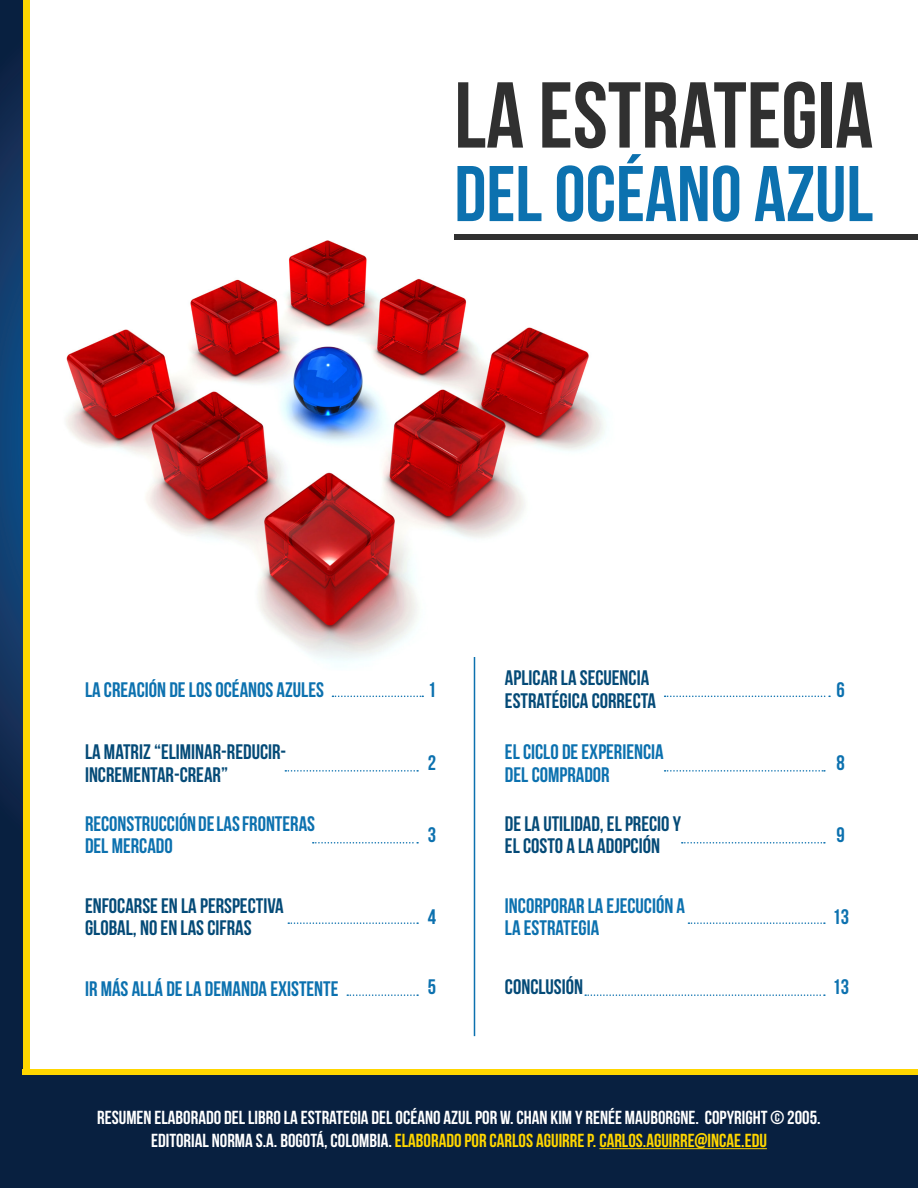
<style>
.page{position:relative;width:918px;height:1188px;background:#fff}
.page>*{position:absolute;margin:0;border:0;box-sizing:border-box;transform-origin:0 0}
.t1{font:93.3px "Bebas Neue";color:#303030}
.t2{font:78.75px "Bebas Neue";color:#0c71af}
.t3{font:21px "Bebas Neue";color:#044a77}
.t4{font:21px/22.8px "Bebas Neue";color:#0c71af}
.t5{font:18.9px/22.6px "Bebas Neue";color:#fff;text-align:center}
.s1{color:#ffd600}
</style>
<div class="page">
<img style="left:66px;top:234px;width:582px;height:436px">
<div style="left:0;top:0;width:30px;height:1076px;background:#ffd600"></div>
<svg style="left:0;top:0;width:23px;height:1076px;background:#0e315b"></svg>
<div style="left:23px;top:1070px;width:895px;height:41px;background:linear-gradient(to right,#ffd600,#ffd600)"></div>
<div style="left:0;top:1076px;width:918px;height:112px;background:#082040"></div>
<hr style="left:599px;top:1148px;width:168px;height:1px;background:#ffd600">
<div style="left:455px;top:234px;width:463px;height:5px;background:#303030"></div>
<svg style="left:332px;top:696px;width:91px;height:1px"></svg>
<svg style="left:665px;top:696px;width:165px;height:1px"></svg>
<svg style="left:285px;top:770px;width:133px;height:2px"></svg>
<svg style="left:665px;top:770px;width:160px;height:2px"></svg>
<svg style="left:313px;top:842px;width:105px;height:2px"></svg>
<svg style="left:682px;top:842px;width:143px;height:2px"></svg>
<svg style="left:288px;top:922px;width:130px;height:2px"></svg>
<svg style="left:688px;top:922px;width:137px;height:2px"></svg>
<svg style="left:347px;top:994px;width:71px;height:2px"></svg>
<svg style="left:585px;top:994px;width:240px;height:2px"></svg>
<hr style="left:474px;top:657px;width:1px;height:379px;background:#0c71af">
<p class="t1" style="left:454px;top:64px;width:420px">LA ESTRATEGIA</p>
<p class="t2" style="left:454px;top:150px;width:420px">DEL OCÉANO AZUL</p>
<p class="t3" style="left:505px;top:666px;width:146px">APLICAR LA SECUENCIA</p>
<p class="t3" style="left:505px;top:689px;width:153px">ESTRATÉGICA CORRECTA</p>
<p class="t4" style="left:85px;top:678px;width:241px">LA CREACIÓN DE LOS OCÉANOS AZULES</p>
<p class="t4" style="left:428px;top:678px;width:10px">1</p>
<p class="t4" style="left:837px;top:678px;width:10px">6</p>
<p class="t3" style="left:85px;top:740px;width:203px">LA MATRIZ “ELIMINAR-REDUCIR-</p>
<p class="t3" style="left:85px;top:763px;width:144px">INCREMENTAR-CREAR”</p>
<p class="t4" style="left:428px;top:751px;width:10px">2</p>
<p class="t4" style="left:505px;top:740px;width:160px">EL CICLO DE EXPERIENCIA</p>
<p class="t4" style="left:505px;top:763px;width:106px">DEL COMPRADOR</p>
<p class="t4" style="left:837px;top:751px;width:10px">8</p>
<p class="t4" style="left:85px;top:812px;width:232px">RECONSTRUCCIÓN DE LAS FRONTERAS<br>DEL MERCADO</p>
<p class="t4" style="left:428px;top:823px;width:10px">3</p>
<p class="t3" style="left:505px;top:812px;width:178px">DE LA UTILIDAD, EL PRECIO Y</p>
<p class="t3" style="left:505px;top:835px;width:157px">EL COSTO A LA ADOPCIÓN</p>
<p class="t4" style="left:837px;top:823px;width:10px">9</p>
<p class="t3" style="left:85px;top:894px;width:200px">ENFOCARSE EN LA PERSPECTIVA</p>
<p class="t3" style="left:85px;top:916px;width:168px">GLOBAL, NO EN LAS CIFRAS</p>
<p class="t4" style="left:428px;top:905px;width:10px">4</p>
<p class="t4" style="left:505px;top:894px;width:182px">INCORPORAR LA EJECUCIÓN A</p>
<p class="t4" style="left:505px;top:917px;width:96px">LA ESTRATEGIA</p>
<p class="t4" style="left:832px;top:905px;width:18px">13</p>
<p class="t4" style="left:85px;top:977px;width:255px">IR MÁS ALLÁ DE LA DEMANDA EXISTENTE</p>
<p class="t4" style="left:428px;top:976px;width:10px">5</p>
<p class="t3" style="left:505px;top:976px;width:80px">CONCLUSIÓN</p>
<p class="t4" style="left:832px;top:976px;width:18px">13</p>
<p class="t5" style="left:97px;top:1106px;width:725px">RESUMEN ELABORADO DEL LIBRO LA ESTRATEGIA DEL OCÉANO AZUL POR W. CHAN KIM Y RENÉE MAUBORGNE. COPYRIGHT © 2005.<br>EDITORIAL NORMA S.A. BOGOTÁ, COLOMBIA. <span class="s1">ELABORADO POR CARLOS AGUIRRE P. CARLOS.AGUIRRE@INCAE.EDU</span></p>
</div>
